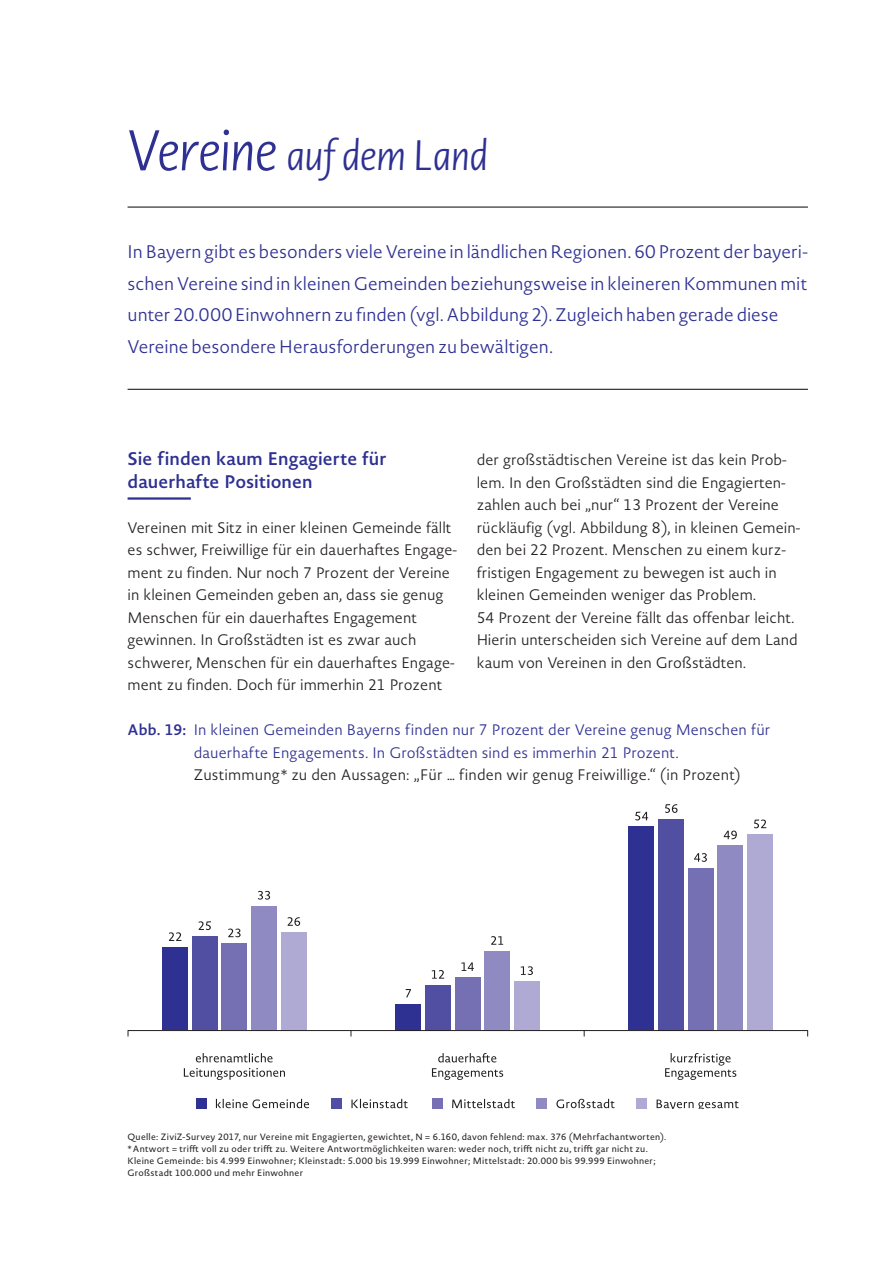
<style>
.page{position:relative;width:893px;height:1263px;background:#fff}
.page>*{position:absolute;margin:0;border:0;box-sizing:border-box;transform-origin:0 0}
.t1{font:italic 300 41.85px "Novel Sans Pro";letter-spacing:-.035em;color:#2e3092}
.t2{font:300 18px/31.5px "Novel Sans Pro";letter-spacing:-.005em;color:#2e3092}
.t3{font:600 18px/22.5px "Novel Sans Pro";letter-spacing:.005em;color:#2e3092}
.t4{font:300 15px/22.5px "Novel Sans Pro";color:#231f20}
.t5{font:300 15px/22.5px "Novel Sans Pro";letter-spacing:.005em;color:#2e3092}
.t6{font:9px/12px "Novel Sans Pro";letter-spacing:.03em;color:#231f20}
.s1{font-size:56.4px}
.s2{font-weight:600}
</style>
<div class="page">
<hr style="left:128px;top:206px;width:680px;height:2px;background:#231f20">
<hr style="left:128px;top:389px;width:680px;height:1px;background:#231f20">
<hr style="left:128px;top:497px;width:63px;height:3px;background:#2e3092">
<img style="left:128px;top:811px;width:680px;height:298px">
<div style="left:629px;top:827px;width:25px;height:203px;background:#2e3092"></div>
<div style="left:658px;top:819px;width:26px;height:211px;background:#504fa1"></div>
<div style="left:688px;top:868px;width:25px;height:162px;background:#756fb3"></div>
<div style="left:718px;top:845px;width:25px;height:185px;background:#908ac2"></div>
<div style="left:747px;top:834px;width:26px;height:196px;background:#afaad3"></div>
<div style="left:395px;top:1004px;width:26px;height:26px;background:#2e3092"></div>
<div style="left:425px;top:985px;width:26px;height:45px;background:#504fa1"></div>
<div style="left:455px;top:977px;width:25px;height:53px;background:#756fb3"></div>
<div style="left:484px;top:951px;width:26px;height:79px;background:#908ac2"></div>
<div style="left:514px;top:981px;width:26px;height:49px;background:#afaad3"></div>
<div style="left:162px;top:947px;width:26px;height:83px;background:#2e3092"></div>
<div style="left:192px;top:936px;width:25px;height:94px;background:#504fa1"></div>
<div style="left:222px;top:943px;width:25px;height:87px;background:#756fb3"></div>
<div style="left:251px;top:906px;width:26px;height:124px;background:#908ac2"></div>
<div style="left:281px;top:932px;width:25px;height:98px;background:#afaad3"></div>
<svg style="left:196px;top:1053px;width:77px;height:9px"></svg>
<svg style="left:184px;top:1068px;width:101px;height:12px"></svg>
<svg style="left:438px;top:1053px;width:58px;height:9px"></svg>
<svg style="left:432px;top:1068px;width:71px;height:12px"></svg>
<svg style="left:665px;top:1053px;width:71px;height:27px"></svg>
<hr style="left:128px;top:1030px;width:680px;height:1px;background:#231f20">
<svg style="left:216px;top:1099px;width:93px;height:9px"></svg>
<svg style="left:351px;top:1099px;width:57px;height:9px"></svg>
<svg style="left:452px;top:1099px;width:63px;height:9px"></svg>
<svg style="left:556px;top:1099px;width:59px;height:9px"></svg>
<svg style="left:657px;top:1099px;width:82px;height:10px"></svg>
<div style="left:196px;top:1098px;width:10px;height:11px;background:#2e3092"></div>
<div style="left:331px;top:1098px;width:11px;height:11px;background:#504fa1"></div>
<div style="left:432px;top:1098px;width:10px;height:11px;background:#756fb3"></div>
<div style="left:536px;top:1098px;width:11px;height:11px;background:#908ac2"></div>
<div style="left:636px;top:1098px;width:11px;height:11px;background:#afaad3"></div>
<svg style="left:169px;top:932px;width:12px;height:9px"></svg>
<svg style="left:199px;top:921px;width:12px;height:9px"></svg>
<svg style="left:228px;top:928px;width:13px;height:9px"></svg>
<svg style="left:258px;top:891px;width:12px;height:9px"></svg>
<svg style="left:288px;top:917px;width:12px;height:9px"></svg>
<svg style="left:406px;top:989px;width:5px;height:9px"></svg>
<svg style="left:432px;top:970px;width:12px;height:9px"></svg>
<svg style="left:491px;top:936px;width:12px;height:9px"></svg>
<svg style="left:521px;top:966px;width:12px;height:9px"></svg>
<svg style="left:635px;top:812px;width:13px;height:8px"></svg>
<svg style="left:665px;top:804px;width:13px;height:9px"></svg>
<svg style="left:724px;top:830px;width:13px;height:9px"></svg>
<svg style="left:754px;top:819px;width:12px;height:9px"></svg>
<svg style="left:694px;top:853px;width:13px;height:9px"></svg>
<svg style="left:461px;top:962px;width:13px;height:9px"></svg>
<h1 class="t1" style="left:127px;top:127px;width:363px"><span class="s1">Vereine</span> auf dem Land</h1>
<p class="t2" style="left:128px;top:236px;width:682px">In Bayern gibt es besonders viele Vereine in ländlichen Regionen. 60 Prozent der bayeri&shy;schen Vereine sind in kleinen Gemeinden beziehungsweise in kleineren Kommunen mit unter 20.000 Einwohnern zu finden (vgl. Abbildung 2). Zugleich haben gerade diese Vereine besondere Herausforderungen zu bewältigen.</p>
<p class="t3" style="left:128px;top:447px;width:261px">Sie finden kaum Engagierte für dauerhafte Positionen</p>
<p class="t4" style="left:128px;top:516px;width:331px">Vereinen mit Sitz in einer kleinen Gemeinde fällt es schwer, Freiwillige für ein dauerhaftes Engage&shy;ment zu finden. Nur noch 7 Prozent der Vereine in kleinen Gemeinden geben an, dass sie genug Menschen für ein dauerhaftes Engagement gewinnen. In Großstädten ist es zwar auch schwerer, Menschen für ein dauerhaftes Engage&shy;ment zu finden. Doch für immerhin 21 Prozent</p>
<p class="t4" style="left:477px;top:448px;width:325px">der großstädtischen Vereine ist das kein Prob&shy;lem. In den Großstädten sind die Engagierten&shy;zahlen auch bei „nur“ 13 Prozent der Vereine rückläufig (vgl. Abbildung 8), in kleinen Gemein&shy;den bei 22 Prozent. Menschen zu einem kurz&shy;fristigen Engagement zu bewegen ist auch in kleinen Gemeinden weniger das Problem.<br>54 Prozent der Vereine fällt das offenbar leicht.<br>Hierin unterscheiden sich Vereine auf dem Land kaum von Vereinen in den Großstädten.</p>
<p class="t5" style="left:194px;top:718px;width:578px;text-indent:-66px"><span class="s2">Abb. 19:</span> In kleinen Gemeinden Bayerns finden nur 7 Prozent der Vereine genug Menschen für dauerhafte Engagements. In Großstädten sind es immerhin 21 Prozent.</p>
<p class="t4" style="left:194px;top:763px;width:549px">Zustimmung* zu den Aussagen: „Für … finden wir genug Freiwillige.“ (in Prozent)</p>
<p class="t6" style="left:127px;top:1131px;width:540px">Quelle: ZiviZ-Survey 2017, nur Vereine mit Engagierten, gewichtet, N = 6.160, davon fehlend: max. 376 (Mehrfachantworten). *Antwort = trifft voll zu oder trifft zu. Weitere Antwortmöglichkeiten waren: weder noch, trifft nicht zu, trifft gar nicht zu.<br>Kleine Gemeinde: bis 4.999 Einwohner; Kleinstadt: 5.000 bis 19.999 Einwohner; Mittelstadt: 20.000 bis 99.999 Einwohner; Großstadt 100.000 und mehr Einwohner</p>
</div>
